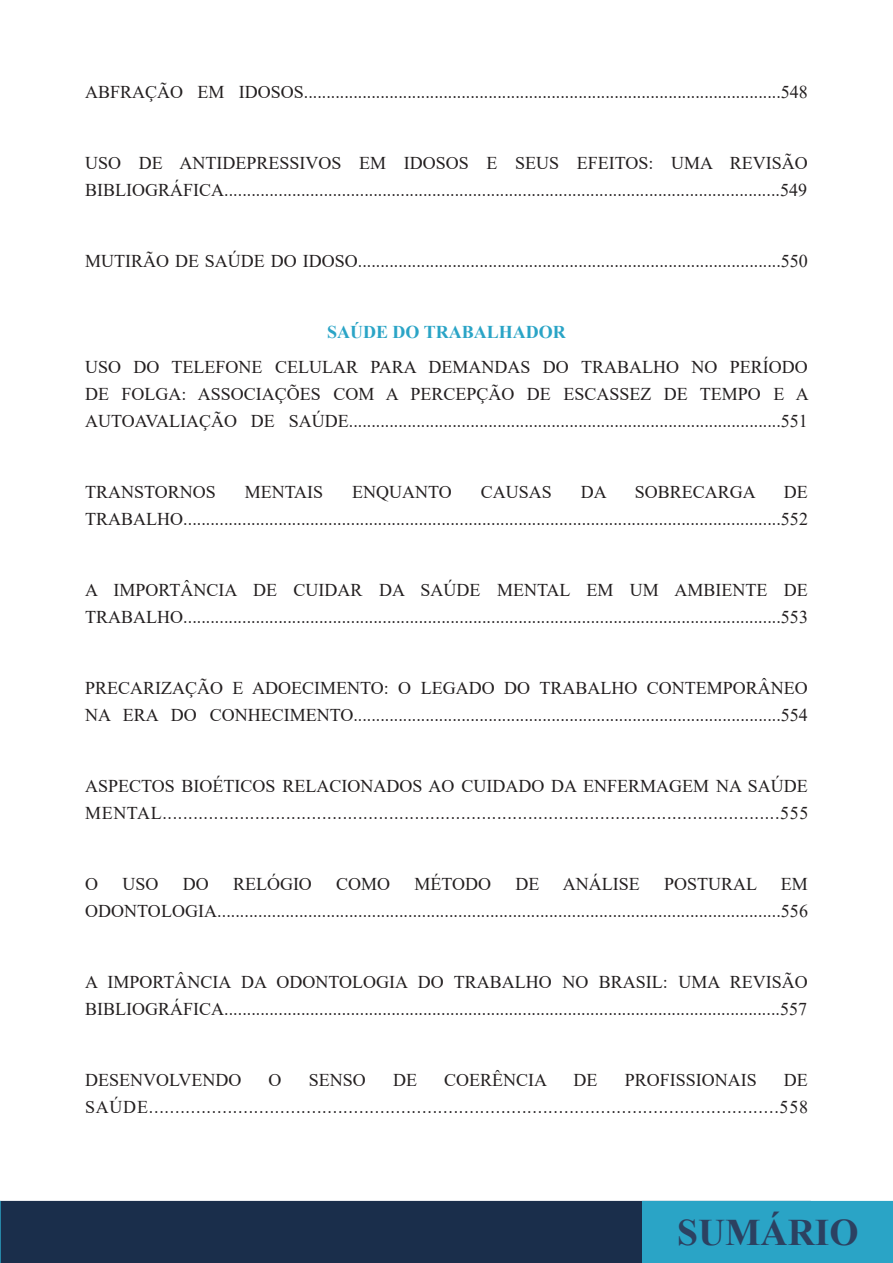
<style>
.page{position:relative;width:893px;height:1263px;background:#fff}
.page>*{position:absolute;margin:0;border:0;box-sizing:border-box;transform-origin:0 0}
.t1{font:700 37.5px "Times New Roman";color:#2c4161}
.t2{font:18px/27px "Times New Roman";color:#231f20}
.t3{font:18px/27px "Times New Roman";letter-spacing:.04em;color:#231f20;text-align:right}
.t4{font:700 18px "Times New Roman";color:#2aa4c6}
</style>
<div class="page">
<div style="left:1px;top:1201px;width:641px;height:62px;background:#1a2e4b"></div>
<svg style="left:0;top:1201px;width:1px;height:62px"></svg>
<div style="left:642px;top:1201px;width:251px;height:62px;background:#2aa4c6"></div>
<p class="t2" style="left:85px;top:77px;width:724px">ABFRAÇÃO EM IDOSOS..........................................................................................................548</p>
<p class="t2" style="left:85px;top:148px;width:724px">USO DE ANTIDEPRESSIVOS EM IDOSOS E SEUS EFEITOS: UMA REVISÃO<br>BIBLIOGRÁFICA...........................................................................................................................549</p>
<p class="t2" style="left:85px;top:246px;width:724px">MUTIRÃO DE SAÚDE DO IDOSO..............................................................................................550</p>
<p class="t4" style="left:327px;top:319px;width:240px">SAÚDE DO TRABALHADOR</p>
<p class="t2" style="left:85px;top:353px;width:725px;text-align:justify">USO DO TELEFONE CELULAR PARA DEMANDAS DO TRABALHO NO PERÍODO DE FOLGA: ASSOCIAÇÕES COM A PERCEPÇÃO DE ESCASSEZ DE TEMPO E A AUTOAVALIAÇÃO DE SAÚDE................................................................................................551</p>
<p class="t2" style="left:85px;top:478px;width:132px">TRANSTORNOS</p>
<p class="t2" style="left:245px;top:478px;width:80px">MENTAIS</p>
<p class="t2" style="left:352px;top:478px;width:101px">ENQUANTO</p>
<p class="t2" style="left:481px;top:478px;width:73px">CAUSAS</p>
<p class="t2" style="left:581px;top:478px;width:27px">DA</p>
<p class="t2" style="left:635px;top:478px;width:123px">SOBRECARGA</p>
<p class="t2" style="left:85px;top:478px;width:724px;text-align:right">DE<br>TRABALHO....................................................................................................................................552</p>
<p class="t2" style="left:85px;top:576px;width:724px">A IMPORTÂNCIA DE CUIDAR DA SAÚDE MENTAL EM UM AMBIENTE DE<br>TRABALHO....................................................................................................................................553</p>
<p class="t2" style="left:85px;top:674px;width:724px">PRECARIZAÇÃO E ADOECIMENTO: O LEGADO DO TRABALHO CONTEMPORÂNEO<br>NA ERA DO CONHECIMENTO...............................................................................................554</p>
<p class="t2" style="left:85px;top:772px;width:725px">ASPECTOS BIOÉTICOS RELACIONADOS AO CUIDADO DA ENFERMAGEM NA SAÚDE<br>MENTAL........................................................................................................................555</p>
<p class="t2" style="left:85px;top:870px;width:14px">O</p>
<p class="t2" style="left:122px;top:870px;width:37px">USO</p>
<p class="t2" style="left:183px;top:870px;width:27px">DO</p>
<p class="t2" style="left:233px;top:870px;width:80px">RELÓGIO</p>
<p class="t2" style="left:336px;top:870px;width:55px">COMO</p>
<p class="t2" style="left:415px;top:870px;width:78px">MÉTODO</p>
<p class="t2" style="left:516px;top:870px;width:25px">DE</p>
<p class="t2" style="left:563px;top:870px;width:78px">ANÁLISE</p>
<p class="t2" style="left:664px;top:870px;width:95px">POSTURAL</p>
<p class="t2" style="left:85px;top:870px;width:724px;text-align:right">EM<br>ODONTOLOGIA............................................................................................................................556</p>
<p class="t2" style="left:85px;top:968px;width:724px">A IMPORTÂNCIA DA ODONTOLOGIA DO TRABALHO NO BRASIL: UMA REVISÃO<br>BIBLIOGRÁFICA...........................................................................................................................557</p>
<p class="t2" style="left:85px;top:1066px;width:158px">DESENVOLVENDO</p>
<p class="t2" style="left:269px;top:1066px;width:14px">O</p>
<p class="t2" style="left:309px;top:1066px;width:59px">SENSO</p>
<p class="t2" style="left:393px;top:1066px;width:25px">DE</p>
<p class="t2" style="left:444px;top:1066px;width:104px">COERÊNCIA</p>
<p class="t2" style="left:573px;top:1066px;width:25px">DE</p>
<p class="t2" style="left:625px;top:1066px;width:134px">PROFISSIONAIS</p>
<p class="t3" style="left:85px;top:1066px;width:725px">DE<br>SAÚDE........................................................................................................................558</p>
<h1 class="t1" style="left:677px;top:1205px;width:183px">SUMÁRIO</h1>
</div>
